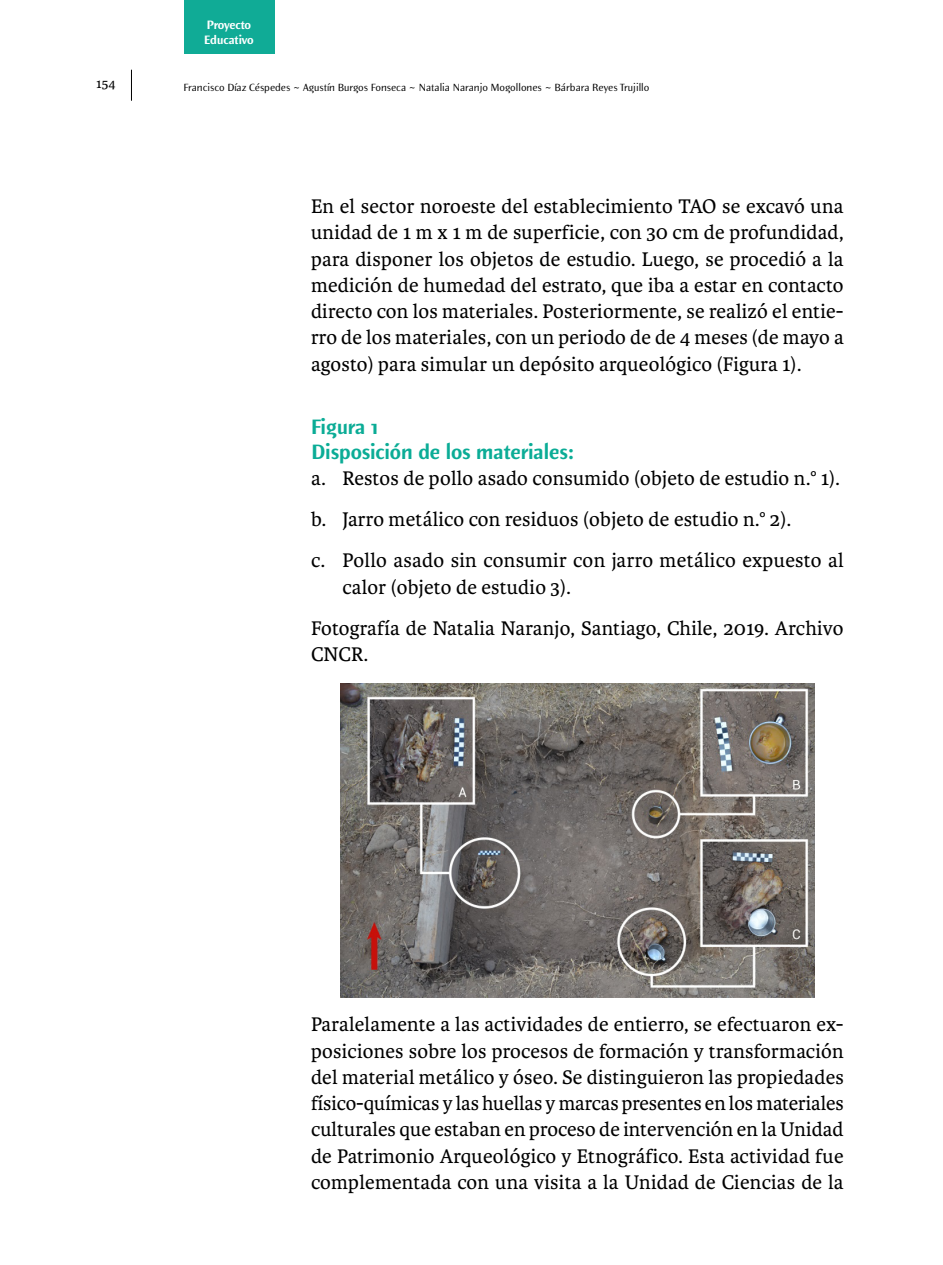
<style>
.page{position:relative;width:943px;height:1265px;background:#fff}
.page>*{position:absolute;margin:0;border:0;box-sizing:border-box;transform-origin:0 0}
.t1{font:21px/26.2px "Karmina";letter-spacing:.01em;color:#000;text-align:justify}
.t2{font:700 21px/24.5px "Elemental Sans Pro";color:#0bac96}
.t3{font:14px "Karmina";color:#000}
.t4{font:700 12.25px/14.7px "Elemental Sans Pro";color:#fff}
.t5{font:10.5px "Elemental Sans Pro";color:#000}
.s1{font-family:"Avenir LT Std"}
</style>
<div class="page">
<hr style="left:131px;top:70px;width:1px;height:31px;background:#000">
<div style="left:184px;top:0;width:90px;height:54px;background:#10ab96"></div>
<img style="left:340px;top:683px;width:474px;height:314px">
<p class="t4" style="left:204px;top:18px;width:51px">Proyecto<br>Educativo</p>
<p class="t3" style="left:96px;top:76px;width:21px">154</p>
<p class="t5" style="left:184px;top:81px;width:467px">Francisco Díaz Céspedes <span class="s1">~</span> Agustín Burgos Fonseca <span class="s1">~</span> Natalia Naranjo Mogollones <span class="s1">~</span> Bárbara Reyes Trujillo</p>
<p class="t1" style="left:311px;top:193px;width:534px">En el sector noroeste del establecimiento TAO se excavó una unidad de 1 m x 1 m de superficie, con 30 cm de profundidad, para disponer los objetos de estudio. Luego, se procedió a la medición de humedad del estrato, que iba a estar en contacto directo con los materiales. Posteriormente, se realizó el entie&shy;rro de los materiales, con un periodo de de 4 meses (de mayo a agosto) para simular un depósito arqueológico (Figura 1).</p>
<p class="t2" style="left:311px;top:416px;width:264px">Figura 1<br>Disposición de los materiales:</p>
<p class="t1" style="left:311px;top:458px;width:534px;line-height:41.1px;text-align:left">a. Restos de pollo asado consumido (objeto de estudio n.° 1). b. Jarro metálico con residuos (objeto de estudio n.° 2).<br>c. Pollo asado sin consumir con jarro metálico expuesto al</p>
<p class="t1" style="left:311px;top:567px;width:534px;line-height:41.1px;text-indent:32px">calor (objeto de estudio 3).<br>Fotografía de Natalia Naranjo, Santiago, Chile, 2019. Archivo</p>
<p class="t1" style="left:311px;top:641px;width:59px">CNCR.</p>
<p class="t1" style="left:311px;top:1012px;width:534px">Paralelamente a las actividades de entierro, se efectuaron ex&shy;posiciones sobre los procesos de formación y transformación del material metálico y óseo. Se distinguieron las propiedades físico-químicas y las huellas y marcas presentes en los materiales culturales que estaban en proceso de intervención en la Unidad de Patrimonio Arqueológico y Etnográfico. Esta actividad fue complementada con una visita a la Unidad de Ciencias de la</p>
</div>
